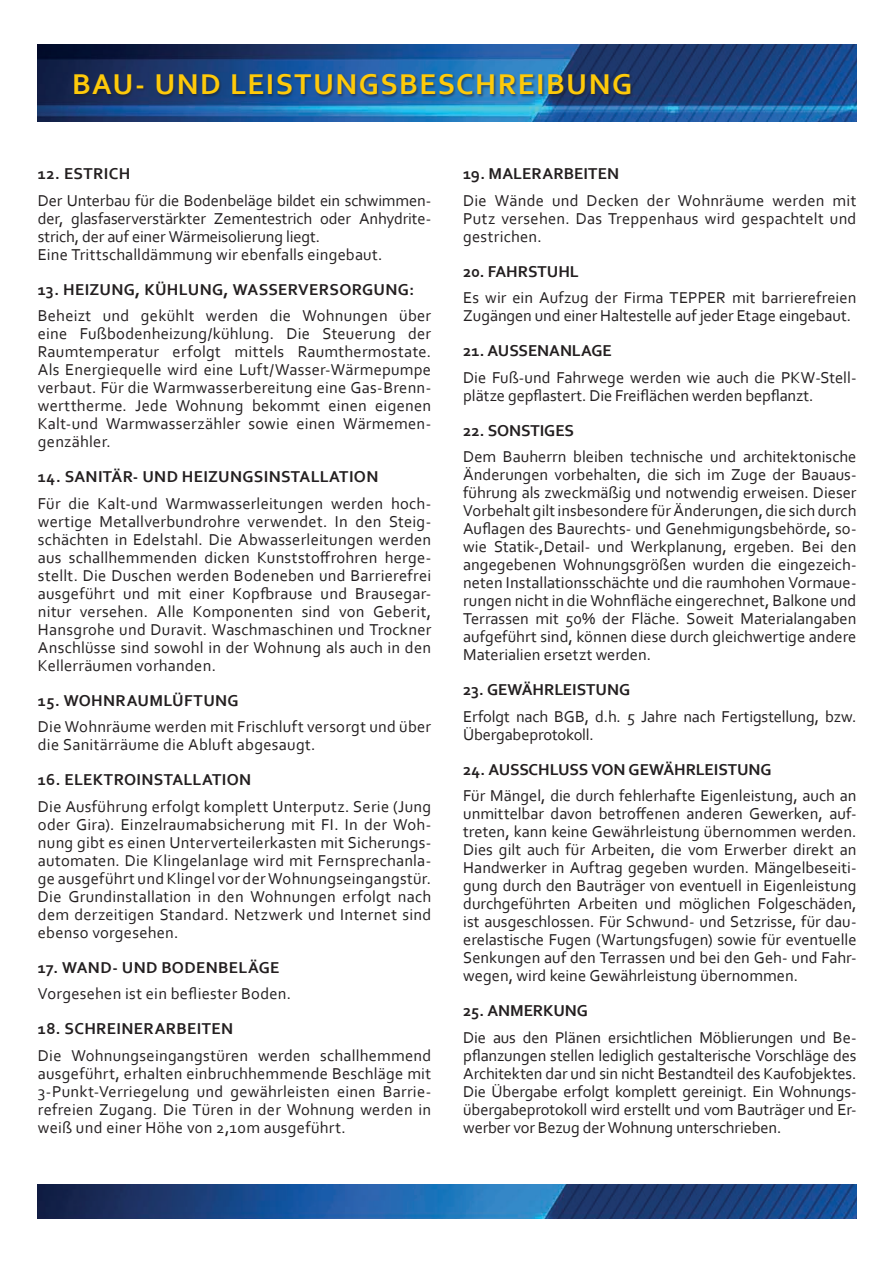
<style>
.page{position:relative;width:893px;height:1263px;background:#fff}
.page>*{position:absolute;margin:0;border:0;box-sizing:border-box;transform-origin:0 0}
.t1{font:700 30px "Corbel";letter-spacing:.05em;color:#feca0a}
.t2{font:16.5px/18px "Corbel";letter-spacing:.005em;color:#231f20;text-align:justify}
.t3{font:700 16.5px "Corbel";letter-spacing:.01em;color:#231f20}
</style>
<div class="page">
<img style="left:38px;top:44px;width:818px;height:77px">
<div style="left:75px;top:73px;width:558px;height:25px;background:#231f20;opacity:.5"></div>
<img style="left:38px;top:1184px;width:818px;height:34px">
<h1 class="t1" style="left:72px;top:65px;width:561px">BAU- UND LEISTUNGSBESCHREIBUNG</h1>
<p class="t3" style="left:38px;top:163px;width:94px">12. ESTRICH</p>
<p class="t2" style="left:38px;top:191px;width:395px;text-align:left">Der Unterbau für die Bodenbeläge bildet ein schwimmen&shy;der, glasfaserverstärkter Zementestrich oder Anhydrite&shy;strich, der auf einer Wärmeisolierung liegt.<br>Eine Trittschalldämmung wir ebenfalls eingebaut.</p>
<p class="t3" style="left:38px;top:279px;width:378px">13. HEIZUNG, KÜHLUNG, WASSERVERSORGUNG:</p>
<p class="t2" style="left:38px;top:306px;width:395px">Beheizt und gekühlt werden die Wohnungen über eine Fußbodenheizung/kühlung. Die Steuerung der Raumtemperatur erfolgt mittels Raumthermostate.<br>Als Energiequelle wird eine Luft/Wasser-Wärmepumpe verbaut. Für die Warmwasserbereitung eine Gas-Brenn&shy;werttherme. Jede Wohnung bekommt einen eigenen Kalt-und Warmwasserzähler sowie einen Wärmemen&shy;genzähler.</p>
<p class="t3" style="left:38px;top:466px;width:342px">14. SANITÄR- UND HEIZUNGSINSTALLATION</p>
<p class="t2" style="left:38px;top:494px;width:395px">Für die Kalt-und Warmwasserleitungen werden hoch&shy;wertige Metallverbundrohre verwendet. In den Steig&shy;schächten in Edelstahl. Die Abwasserleitungen werden aus schallhemmenden dicken Kunststoffrohren herge&shy;stellt. Die Duschen werden Bodeneben und Barrierefrei ausgeführt und mit einer Kopfbrause und Brausegar&shy;nitur versehen. Alle Komponenten sind von Geberit, Hansgrohe und Duravit. Waschmaschinen und Trockner Anschlüsse sind sowohl in der Wohnung als auch in den Kellerräumen vorhanden.</p>
<p class="t3" style="left:38px;top:690px;width:202px">15. WOHNRAUMLÜFTUNG</p>
<p class="t2" style="left:38px;top:717px;width:395px">Die Wohnräume werden mit Frischluft versorgt und über die Sanitärräume die Abluft abgesaugt.</p>
<p class="t3" style="left:38px;top:769px;width:215px">16. ELEKTROINSTALLATION</p>
<p class="t2" style="left:38px;top:797px;width:395px">Die Ausführung erfolgt komplett Unterputz. Serie (Jung oder Gira). Einzelraumabsicherung mit FI. In der Woh&shy;nung gibt es einen Unterverteilerkasten mit Sicherungs&shy;automaten. Die Klingelanlage wird mit Fernsprechanla&shy;ge ausgeführt und Klingel vor der Wohnungseingangstür.<br>Die Grundinstallation in den Wohnungen erfolgt nach dem derzeitigen Standard. Netzwerk und Internet sind ebenso vorgesehen.</p>
<p class="t3" style="left:38px;top:957px;width:243px">17. WAND- UND BODENBELÄGE</p>
<p class="t2" style="left:38px;top:984px;width:255px">Vorgesehen ist ein befliester Boden.</p>
<p class="t3" style="left:38px;top:1018px;width:197px">18. SCHREINERARBEITEN</p>
<p class="t2" style="left:38px;top:1046px;width:395px">Die Wohnungseingangstüren werden schallhemmend ausgeführt, erhalten einbruchhemmende Beschläge mit 3-Punkt-Verriegelung und gewährleisten einen Barrie&shy;refreien Zugang. Die Türen in der Wohnung werden in weiß und einer Höhe von 2,10m ausgeführt.</p>
<p class="t3" style="left:463px;top:163px;width:158px">19. MALERARBEITEN</p>
<p class="t2" style="left:463px;top:191px;width:395px">Die Wände und Decken der Wohnräume werden mit Putz versehen. Das Treppenhaus wird gespachtelt und gestrichen.</p>
<p class="t3" style="left:463px;top:261px;width:117px">20. FAHRSTUHL</p>
<p class="t2" style="left:463px;top:288px;width:395px">Es wir ein Aufzug der Firma TEPPER mit barrierefreien<br>Zugängen und einer Haltestelle auf jeder Etage eingebaut.</p>
<p class="t3" style="left:463px;top:340px;width:150px">21. AUSSENANLAGE</p>
<p class="t2" style="left:463px;top:368px;width:395px">Die Fuß-und Fahrwege werden wie auch die PKW-Stell&shy;plätze gepflastert. Die Freiflächen werden bepflanzt.</p>
<p class="t3" style="left:463px;top:420px;width:112px">22. SONSTIGES</p>
<p class="t2" style="left:463px;top:447px;width:395px">Dem Bauherrn bleiben technische und architektonische Änderungen vorbehalten, die sich im Zuge der Bauaus&shy;führung als zweckmäßig und notwendig erweisen. Dieser Vorbehalt giltinsbesondere fürÄnderungen, die sich durch Auflagen des Baurechts- und Genehmigungsbehörde, so&shy;wie Statik-,Detail- und Werkplanung, ergeben. Bei den angegebenen Wohnungsgrößen wurden die eingezeich&shy;neten Installationsschächte und die raumhohen Vormaue&shy;rungen nicht in die Wohnfläche eingerechnet, Balkone und Terrassen mit 50% der Fläche. Soweit Materialangaben aufgeführt sind, können diese durch gleichwertige andere Materialien ersetzt werden.</p>
<p class="t3" style="left:463px;top:679px;width:168px">23. GEWÄHRLEISTUNG</p>
<p class="t2" style="left:463px;top:707px;width:395px">Erfolgt nach BGB, d.h. 5 Jahre nach Fertigstellung, bzw.<br>Übergabeprotokoll.</p>
<p class="t3" style="left:463px;top:759px;width:310px">24. AUSSCHLUSS VON GEWÄHRLEISTUNG</p>
<p class="t2" style="left:463px;top:786px;width:395px">Für Mängel, die durch fehlerhafte Eigenleistung, auch an unmittelbar davon betroffenen anderen Gewerken, auf&shy;treten, kann keine Gewährleistung übernommen werden.<br>Dies gilt auch für Arbeiten, die vom Erwerber direkt an Handwerker in Auftrag gegeben wurden. Mängelbeseiti&shy;gung durch den Bauträger von eventuell in Eigenleistung durchgeführten Arbeiten und möglichen Folgeschäden, ist ausgeschlossen. Für Schwund- und Setzrisse, für dau&shy;erelastische Fugen (Wartungsfugen) sowie für eventuelle Senkungen auf den Terrassen und bei den Geh- und Fahr&shy;wegen, wird keine Gewährleistung übernommen.</p>
<p class="t3" style="left:463px;top:1000px;width:126px">25. ANMERKUNG</p>
<p class="t2" style="left:463px;top:1028px;width:395px">Die aus den Plänen ersichtlichen Möblierungen und Be&shy;pflanzungen stellen lediglich gestalterische Vorschläge des Architekten dar und sin nicht Bestandteil des Kaufobjektes.<br>Die Übergabe erfolgt komplett gereinigt. Ein Wohnungs&shy;übergabeprotokoll wird erstellt und vom Bauträger und Er&shy;werber vor Bezug der Wohnung unterschrieben.</p>
</div>
